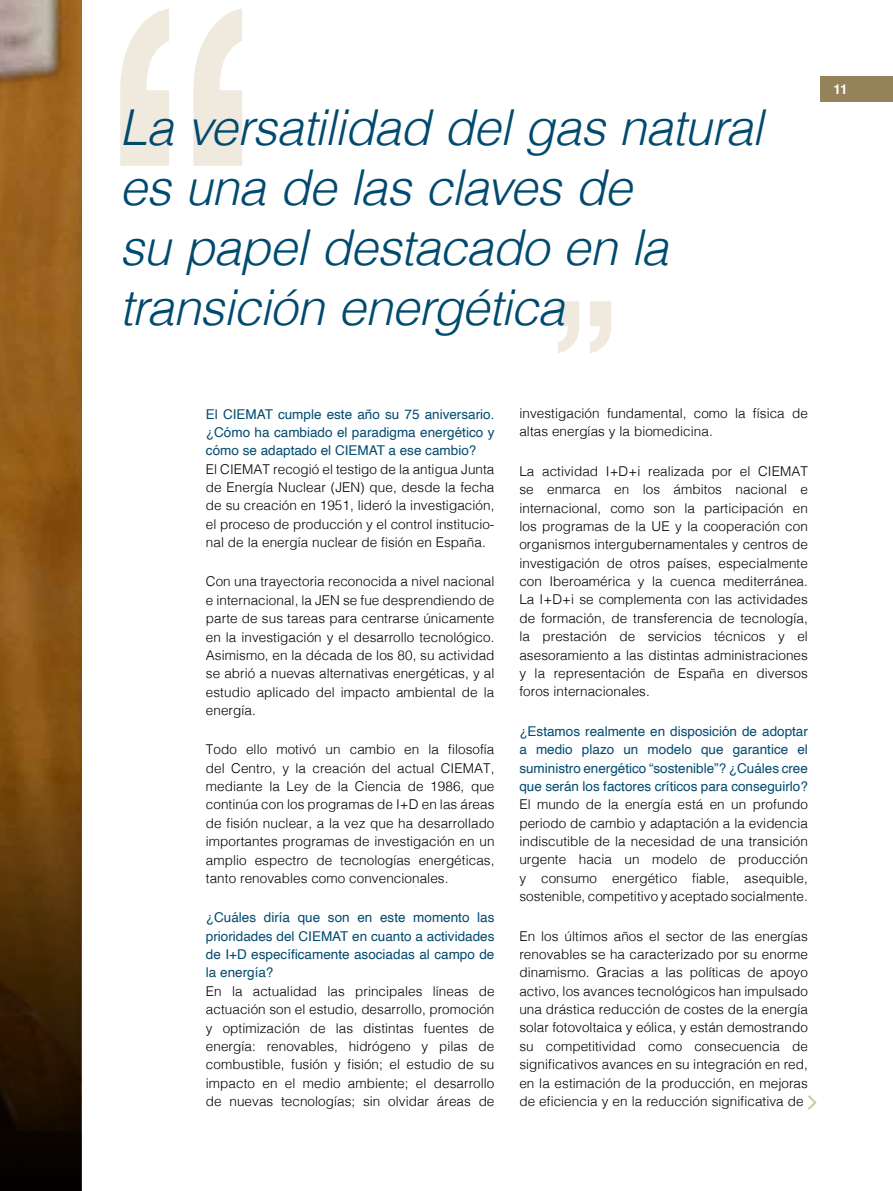
<style>
.page{position:relative;width:893px;height:1191px;background:#fff}
.page>*{position:absolute;margin:0;border:0;box-sizing:border-box;transform-origin:0 0}
.t1{font:italic 300 49.5px/60px "Helvetica";letter-spacing:-.02em;color:#004a6f}
.t2{font:300 13.5px/18.3px "Helvetica";letter-spacing:.005em;color:#000;text-align:justify}
.t3{font:13.5px/18.3px "Helvetica";color:#004a6f;text-align:justify}
.t4{font:700 13.5px "Helvetica";color:#fff}
</style>
<div class="page">
<img style="left:0;top:0;width:82px;height:1191px">
<svg style="left:808px;top:1095px;width:8px;height:14px"></svg>
<svg style="left:120px;top:9px;width:122px;height:157px"></svg>
<svg style="left:558px;top:301px;width:53px;height:52px"></svg>
<div style="left:0;top:757px;width:81px;height:434px;background:linear-gradient(to bottom,#83500f,#000)"></div>
<div style="left:821px;top:77px;width:72px;height:25px;background:#948258"></div>
<h1 class="t1" style="left:119px;top:94px;width:645px">La versatilidad del gas natural es una de las claves de<br>su papel destacado en la transición energética</h1>
<p class="t4" style="left:833px;top:79px;width:16px">11</p>
<p class="t3" style="left:206px;top:405px;width:290px">El CIEMAT cumple este año su 75 aniversario. ¿Cómo ha cambiado el paradigma energético y cómo se adaptado el CIEMAT a ese cambio?</p>
<p class="t2" style="left:206px;top:459px;width:290px">El CIEMAT recogió el testigo de la antigua Junta de Energía Nuclear (JEN) que, desde la fecha de su creación en 1951, lideró la investigación, el proceso de producción y el control institucio&shy;nal de la energía nuclear de fisión en España.</p>
<p class="t2" style="left:206px;top:571px;width:290px">Con una trayectoria reconocida a nivel nacional e internacional, la JEN se fue desprendiendo de parte de sus tareas para centrarse únicamente en la investigación y el desarrollo tecnológico.<br>Asimismo, en la década de los 80, su actividad se abrió a nuevas alternativas energéticas, y al estudio aplicado del impacto ambiental de la energía.</p>
<p class="t2" style="left:206px;top:739px;width:290px">Todo ello motivó un cambio en la filosofía del Centro, y la creación del actual CIEMAT, mediante la Ley de la Ciencia de 1986, que continúa con los programas de I+D en las áreas de fisión nuclear, a la vez que ha desarrollado importantes programas de investigación en un amplio espectro de tecnologías energéticas, tanto renovables como convencionales.</p>
<p class="t3" style="left:206px;top:909px;width:290px">¿Cuáles diría que son en este momento las prioridades del CIEMAT en cuanto a actividades de I+D específicamente asociadas al campo de la energía?</p>
<p class="t2" style="left:206px;top:981px;width:290px">En la actualidad las principales líneas de actuación son el estudio, desarrollo, promoción y optimización de las distintas fuentes de energía: renovables, hidrógeno y pilas de combustible, fusión y fisión; el estudio de su impacto en el medio ambiente; el desarrollo de nuevas tecnologías; sin olvidar áreas de</p>
<p class="t2" style="left:519px;top:403px;width:290px">investigación fundamental, como la física de altas energías y la biomedicina.</p>
<p class="t2" style="left:519px;top:461px;width:290px">La actividad I+D+i realizada por el CIEMAT se enmarca en los ámbitos nacional e internacional, como son la participación en los programas de la UE y la cooperación con organismos intergubernamentales y centros de investigación de otros países, especialmente con Iberoamérica y la cuenca mediterránea.<br>La I+D+i se complementa con las actividades de formación, de transferencia de tecnología, la prestación de servicios técnicos y el asesoramiento a las distintas administraciones y la representación de España en diversos foros internacionales.</p>
<p class="t3" style="left:519px;top:722px;width:290px">¿Estamos realmente en disposición de adoptar a medio plazo un modelo que garantice el suministro energético “sostenible”? ¿Cuáles cree que serán los factores críticos para conseguirlo?</p>
<p class="t2" style="left:519px;top:794px;width:290px">El mundo de la energía está en un profundo periodo de cambio y adaptación a la evidencia indiscutible de la necesidad de una transición urgente hacia un modelo de producción y consumo energético fiable, asequible, sostenible, competitivo y aceptado socialmente.</p>
<p class="t2" style="left:519px;top:925px;width:290px">En los últimos años el sector de las energías renovables se ha caracterizado por su enorme dinamismo. Gracias a las políticas de apoyo activo, los avances tecnológicos han impulsado una drástica reducción de costes de la energía solar fotovoltaica y eólica, y están demostrando su competitividad como consecuencia de significativos avances en su integración en red, en la estimación de la producción, en mejoras de eficiencia y en la reducción significativa de</p>
</div>
